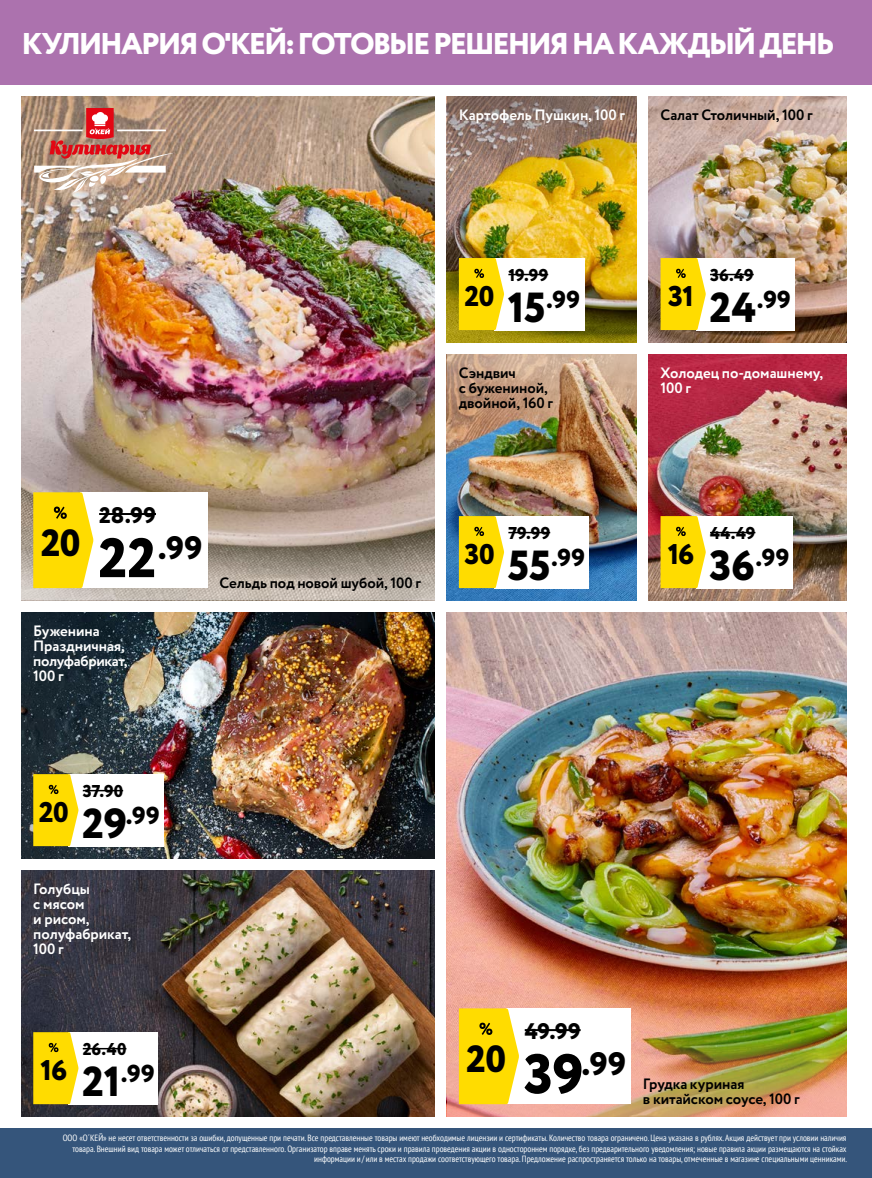
<style>
.page{position:relative;width:872px;height:1178px;background:#fff}
.page>*{position:absolute;margin:0;border:0;box-sizing:border-box;transform-origin:0 0}
.t1{font:800 37.95px "Circe";color:#000}
.t2{font:800 32.4px "Circe";color:#000}
.t3{font:800 30px "Circe";letter-spacing:-.07em;color:#fff}
.t4{font:800 28.5px "Circe";letter-spacing:-.02em;color:#000}
.t5{font:800 24.45px "Circe";letter-spacing:.01em;color:#000}
.t6{font:800 22.5px "Circe";letter-spacing:.005em;color:#000}
.t7{font:800 17.1px "Circe";letter-spacing:.005em;color:#000}
.t8{font:700 15px/15px "Circe";letter-spacing:-.005em;color:#fff}
.t9{font:700 15px/15px "Circe";letter-spacing:-.005em;color:#000}
.t10{font:condensed 9px/10.5px "PT Sans";color:#fff;text-align:right}
.s1{font-size:42px}
.s2{font-size:55.5px}
</style>
<div class="page">
<img style="left:648px;top:354px;width:198px;height:246px">
<img style="left:648px;top:96px;width:198px;height:246px">
<img style="left:187px;top:612px;width:248px;height:246px">
<img style="left:447px;top:432px;width:189px;height:168px">
<img style="left:447px;top:192px;width:189px;height:150px">
<img style="left:21px;top:870px;width:414px;height:246px">
<img style="left:21px;top:96px;width:414px;height:408px">
<img style="left:447px;top:612px;width:399px;height:408px">
<img style="left:447px;top:96px;width:189px;height:96px">
<img style="left:21px;top:612px;width:166px;height:246px">
<img style="left:447px;top:354px;width:189px;height:78px">
<div style="left:0;top:1128px;width:872px;height:50px;background:#35557b"></div>
<svg style="left:21px;top:504px;width:414px;height:96px;background:#b1a397"></svg>
<img style="left:447px;top:1020px;width:399px;height:96px">
<div style="left:69px;top:774px;width:95px;height:72px;background:#fff"></div>
<hr style="left:83px;top:790px;width:40px;height:1px;background:#000">
<svg style="left:33px;top:774px;width:45px;height:72px;background:#fada15"></svg>
<div style="left:69px;top:1032px;width:89px;height:72px;background:#fff"></div>
<hr style="left:83px;top:1048px;width:43px;height:1px;background:#000">
<svg style="left:33px;top:1032px;width:45px;height:72px;background:#f9da15"></svg>
<div style="left:506px;top:1008px;width:125px;height:96px;background:#fff"></div>
<hr style="left:525px;top:1029px;width:55px;height:2px;background:#000">
<svg style="left:459px;top:1008px;width:60px;height:96px;background:#fbdc18"></svg>
<div style="left:494px;top:258px;width:90px;height:72px;background:#fff"></div>
<hr style="left:508px;top:274px;width:40px;height:1px;background:#000">
<svg style="left:459px;top:258px;width:45px;height:72px;background:#fbdc17"></svg>
<div style="left:696px;top:258px;width:98px;height:72px;background:#fff"></div>
<hr style="left:710px;top:274px;width:43px;height:1px;background:#000">
<svg style="left:660px;top:258px;width:46px;height:72px;background:#f9da19"></svg>
<div style="left:80px;top:492px;width:127px;height:96px;background:#fff"></div>
<hr style="left:99px;top:513px;width:57px;height:2px;background:#000">
<svg style="left:33px;top:492px;width:60px;height:96px;background:#fbdb16"></svg>
<div style="left:494px;top:516px;width:95px;height:72px;background:#fff"></div>
<hr style="left:508px;top:532px;width:42px;height:1px;background:#000">
<svg style="left:459px;top:516px;width:45px;height:72px;background:#fbdc17"></svg>
<div style="left:696px;top:516px;width:97px;height:72px;background:#fff"></div>
<hr style="left:710px;top:532px;width:45px;height:1px;background:#000">
<svg style="left:660px;top:516px;width:46px;height:72px;background:#fada19"></svg>
<svg style="left:34px;top:108px;width:141px;height:85px;background:#c19282"></svg>
<div style="left:0;top:0;width:872px;height:84px;background:#ac72ae"></div>
<h3 class="t3" style="left:21px;top:23px;width:814px">КУЛИНАРИЯ О'КЕЙ: ГОТОВЫЕ РЕШЕНИЯ НА КАЖДЫЙ ДЕНЬ</h3>
<h3 class="t8" style="left:459px;top:108px;width:168px">Картофель Пушкин, 100 г</h3>
<h3 class="t9" style="left:660px;top:108px;width:153px">Салат Столичный, 100 г</h3>
<h3 class="t4" style="left:464px;top:277px;width:31px">20</h3>
<h3 class="t7" style="left:508px;top:264px;width:41px">19.99</h3>
<h3 class="t5" style="left:508px;top:283px;width:74px"><span class="s1">15</span>.99</h3>
<h3 class="t9" style="left:459px;top:366px;width:96px">Сэндвич<br>с бужениной, двойной, 160 г</h3>
<h1 class="t1" style="left:41px;top:517px;width:41px">20</h1>
<h3 class="t6" style="left:99px;top:500px;width:58px">28.99</h3>
<h2 class="t2" style="left:98px;top:526px;width:106px"><span class="s2">22</span>.99</h2>
<h3 class="t8" style="left:33px;top:624px;width:96px">Буженина<br>Праздничная, полуфабрикат,<br>100 г</h3>
<h3 class="t9" style="left:219px;top:576px;width:203px">Сельдь под новой шубой, 100 г</h3>
<h3 class="t4" style="left:464px;top:535px;width:32px">30</h3>
<h3 class="t7" style="left:508px;top:522px;width:43px">79.99</h3>
<h3 class="t5" style="left:508px;top:541px;width:79px"><span class="s1">55</span>.99</h3>
<h3 class="t4" style="left:668px;top:277px;width:27px">31</h3>
<h3 class="t7" style="left:710px;top:264px;width:45px">36.49</h3>
<h3 class="t5" style="left:709px;top:283px;width:83px"><span class="s1">24</span>.99</h3>
<h3 class="t8" style="left:660px;top:366px;width:164px">Холодец по-домашнему,<br>100 г</h3>
<h3 class="t4" style="left:668px;top:535px;width:28px">16</h3>
<h3 class="t7" style="left:710px;top:522px;width:47px">44.49</h3>
<h3 class="t5" style="left:709px;top:541px;width:82px"><span class="s1">36</span>.99</h3>
<h3 class="t4" style="left:39px;top:793px;width:31px">20</h3>
<h3 class="t7" style="left:83px;top:780px;width:42px">37.90</h3>
<h3 class="t5" style="left:82px;top:799px;width:79px"><span class="s1">29</span>.99</h3>
<h3 class="t8" style="left:33px;top:882px;width:99px">Голубцы<br>с мясом<br>и рисом, полуфабрикат,<br>100 г</h3>
<h3 class="t4" style="left:41px;top:1051px;width:28px">16</h3>
<h3 class="t7" style="left:83px;top:1038px;width:45px">26.40</h3>
<h3 class="t5" style="left:82px;top:1057px;width:74px"><span class="s1">21</span>.99</h3>
<h1 class="t1" style="left:466px;top:1033px;width:41px">20</h1>
<h3 class="t6" style="left:525px;top:1016px;width:57px">49.99</h3>
<h2 class="t2" style="left:524px;top:1042px;width:104px"><span class="s2">39</span>.99</h2>
<h3 class="t9" style="left:643px;top:1077px;width:158px">Грудка куриная<br>в китайском соусе, 100 г</h3>
<p class="t10" style="left:63px;top:1132px;width:786px">ООО «О´КЕЙ» не несет ответственности за ошибки, допущенные при печати. Все представленные товары имеют необходимые лицензии и сертификаты. Количество товара ограничено. Цена указана в рублях. Акция действует при условии наличия товара. Внешний вид товара может отличаться от представленного. Организатор вправе менять сроки и правила проведения акции в одностороннем порядке, без предварительного уведомления; новые правила акции размещаются на стойках информации и / или в местах продажи соответствующего товара. Предложение распространяется только на товары, отмеченные в магазине специальными ценниками.</p>
</div>
